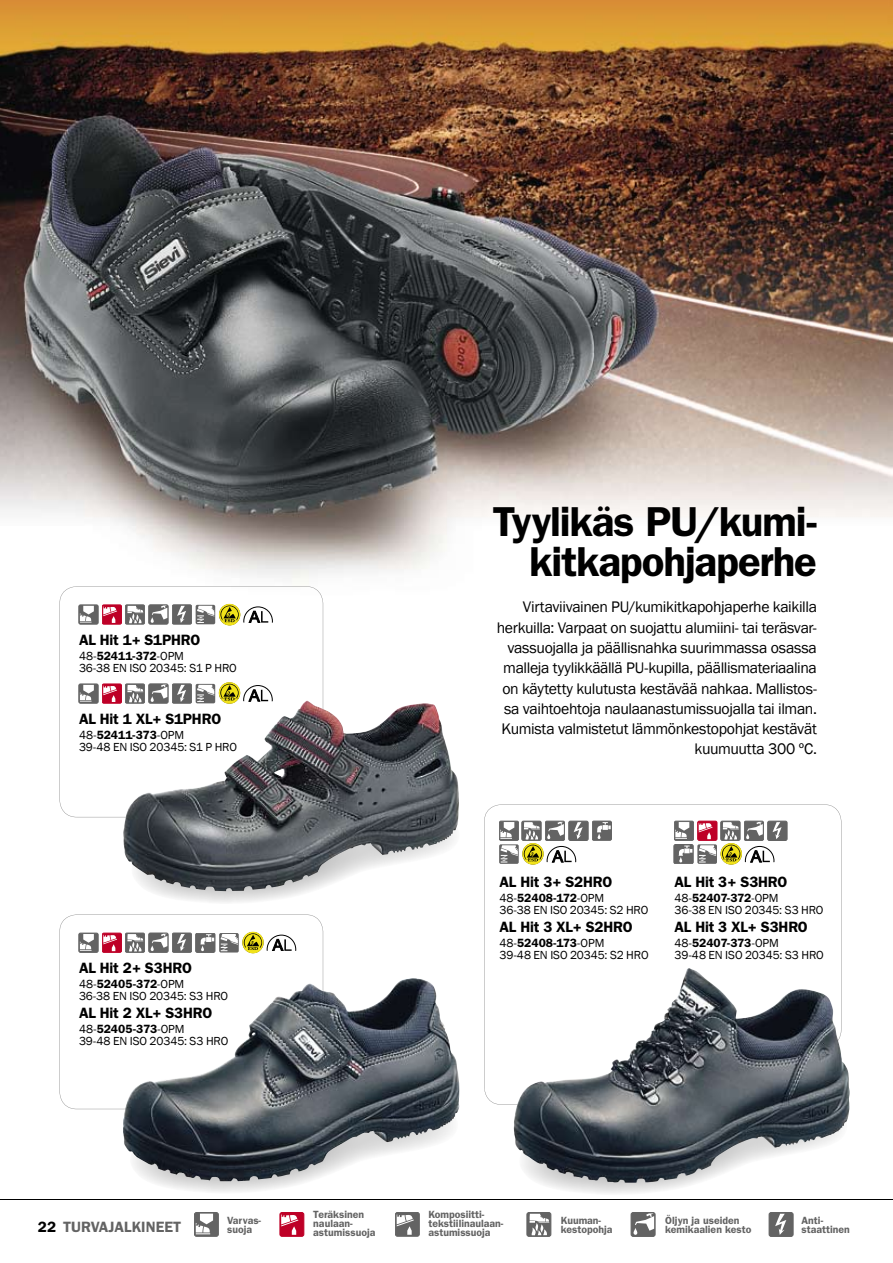
<style>
.page{position:relative;width:893px;height:1263px;background:#fff}
.page>*{position:absolute;margin:0;border:0;box-sizing:border-box;transform-origin:0 0}
.t1{font:600 42px/39px "Franklin Gothic";letter-spacing:-.025em;color:#000;text-align:right}
.t2{font:15.75px/20.2px "Franklin Gothic";letter-spacing:-.025em;color:#000;text-align:right}
.t3{font:600 15px "Franklin Gothic";letter-spacing:-.01em;color:#000}
.t4{font:600 15px "Franklin Gothic";color:#636363}
.t5{font:12px/12px "Franklin Gothic";letter-spacing:-.01em;color:#000}
.t6{font:600 10.5px/9px "Franklin Gothic";color:#636363}
.s1{font-weight:600}
</style>
<div class="page">
<img style="left:0;top:0;width:893px;height:619px">
<hr style="left:0;top:1199px;width:893px;height:1px;background:#000">
<svg style="left:60px;top:586px;width:263px;height:231px"></svg>
<div style="left:79px;top:605px;width:19px;height:19px;background:#636363;border-radius:2px"></div>
<div style="left:79px;top:605px;width:19px;height:19px;border:1px solid #636363;border-radius:2px"></div>
<svg style="left:80px;top:606px;width:14px;height:17px"></svg>
<div style="left:79px;top:684px;width:19px;height:19px;background:#636363;border-radius:2px"></div>
<div style="left:79px;top:684px;width:19px;height:19px;border:1px solid #636363;border-radius:2px"></div>
<svg style="left:80px;top:685px;width:14px;height:17px"></svg>
<div style="left:102px;top:605px;width:20px;height:19px;background:#be0027;border-radius:2px"></div>
<div style="left:102px;top:605px;width:20px;height:19px;border:1px solid #be0027;border-radius:2px"></div>
<svg style="left:103px;top:606px;width:14px;height:17px"></svg>
<div style="left:102px;top:684px;width:20px;height:19px;background:#be0027;border-radius:2px"></div>
<div style="left:102px;top:684px;width:20px;height:19px;border:1px solid #be0027;border-radius:2px"></div>
<svg style="left:103px;top:686px;width:14px;height:16px"></svg>
<div style="left:125px;top:605px;width:20px;height:19px;border:1px solid #636363;border-radius:2px"></div>
<svg style="left:127px;top:606px;width:16px;height:17px"></svg>
<div style="left:125px;top:684px;width:20px;height:19px;border:1px solid #636363;border-radius:2px"></div>
<svg style="left:127px;top:685px;width:16px;height:16px"></svg>
<div style="left:149px;top:605px;width:19px;height:19px;border:1px solid #636363;border-radius:2px"></div>
<svg style="left:151px;top:605px;width:16px;height:18px"></svg>
<div style="left:149px;top:684px;width:19px;height:19px;border:1px solid #636363;border-radius:2px"></div>
<svg style="left:151px;top:685px;width:16px;height:16px"></svg>
<div style="left:172px;top:605px;width:20px;height:19px;background:#636363;border-radius:2px"></div>
<div style="left:172px;top:605px;width:20px;height:19px;border:1px solid #636363;border-radius:2px"></div>
<svg style="left:177px;top:606px;width:9px;height:17px"></svg>
<div style="left:172px;top:684px;width:20px;height:19px;background:#636363;border-radius:2px"></div>
<div style="left:172px;top:684px;width:20px;height:19px;border:1px solid #636363;border-radius:2px"></div>
<svg style="left:177px;top:685px;width:9px;height:16px"></svg>
<div style="left:196px;top:605px;width:19px;height:19px;background:#636363;border-radius:2px"></div>
<div style="left:196px;top:684px;width:19px;height:19px;background:#636363;border-radius:2px"></div>
<svg style="left:197px;top:682px;width:76px;height:19px"></svg>
<svg style="left:197px;top:604px;width:76px;height:21px"></svg>
<svg style="left:60px;top:914px;width:263px;height:195px"></svg>
<div style="left:79px;top:933px;width:19px;height:19px;background:#636363;border-radius:2px"></div>
<div style="left:79px;top:933px;width:19px;height:19px;border:1px solid #636363;border-radius:2px"></div>
<svg style="left:80px;top:934px;width:14px;height:17px"></svg>
<div style="left:102px;top:933px;width:20px;height:19px;background:#be0027;border-radius:2px"></div>
<div style="left:102px;top:933px;width:20px;height:19px;border:1px solid #be0027;border-radius:2px"></div>
<svg style="left:103px;top:935px;width:14px;height:16px"></svg>
<div style="left:125px;top:933px;width:20px;height:19px;border:1px solid #636363;border-radius:2px"></div>
<svg style="left:127px;top:934px;width:16px;height:17px"></svg>
<div style="left:149px;top:933px;width:19px;height:19px;border:1px solid #636363;border-radius:2px"></div>
<svg style="left:151px;top:934px;width:16px;height:17px"></svg>
<div style="left:172px;top:933px;width:20px;height:19px;background:#636363;border-radius:2px"></div>
<div style="left:172px;top:933px;width:20px;height:19px;border:1px solid #636363;border-radius:2px"></div>
<svg style="left:177px;top:934px;width:9px;height:17px"></svg>
<div style="left:196px;top:933px;width:19px;height:19px;background:#636363;border-radius:2px"></div>
<div style="left:196px;top:933px;width:19px;height:19px;border:1px solid #636363;border-radius:2px"></div>
<svg style="left:200px;top:934px;width:14px;height:17px"></svg>
<svg style="left:219px;top:933px;width:20px;height:19px"></svg>
<svg style="left:221px;top:932px;width:75px;height:21px"></svg>
<svg style="left:484px;top:804px;width:357px;height:301px"></svg>
<img style="left:152px;top:1109px;width:307px;height:83px">
<img style="left:123px;top:980px;width:295px;height:201px">
<img style="left:543px;top:1111px;width:306px;height:83px">
<img style="left:513px;top:974px;width:290px;height:209px">
<img style="left:152px;top:820px;width:306px;height:83px">
<img style="left:123px;top:701px;width:300px;height:190px">
<div style="left:280px;top:1212px;width:24px;height:24px;background:#be0027;border-radius:2px"></div>
<div style="left:280px;top:1212px;width:24px;height:24px;border:1px solid #be0027;border-radius:2px"></div>
<svg style="left:281px;top:1214px;width:17px;height:21px"></svg>
<div style="left:194px;top:1212px;width:24px;height:24px;background:#636363;border-radius:2px"></div>
<div style="left:194px;top:1212px;width:25px;height:24px;border:1px solid #636363;border-radius:2px"></div>
<svg style="left:196px;top:1213px;width:17px;height:21px"></svg>
<div style="left:395px;top:1212px;width:24px;height:24px;background:#636363;border-radius:2px"></div>
<div style="left:395px;top:1212px;width:24px;height:24px;border:1px solid #636363;border-radius:2px"></div>
<svg style="left:397px;top:1214px;width:17px;height:21px"></svg>
<div style="left:527px;top:1212px;width:24px;height:24px;border:1px solid #636363;border-radius:2px"></div>
<svg style="left:529px;top:1214px;width:20px;height:21px"></svg>
<div style="left:631px;top:1212px;width:24px;height:24px;border:1px solid #636363;border-radius:2px"></div>
<svg style="left:633px;top:1213px;width:21px;height:22px"></svg>
<div style="left:769px;top:1212px;width:24px;height:24px;background:#636363;border-radius:2px"></div>
<div style="left:769px;top:1212px;width:24px;height:24px;border:1px solid #636363;border-radius:2px"></div>
<svg style="left:775px;top:1214px;width:11px;height:21px"></svg>
<p class="t3" style="left:79px;top:630px;width:123px">AL Hit 1+ S1PHRO</p>
<p class="t5" style="left:79px;top:650px;width:159px">48-<span class="s1">52411-372</span>-OPM<br>36-38 EN ISO 20345: S1 P HRO</p>
<p class="t3" style="left:79px;top:710px;width:144px">AL Hit 1 XL+ S1PHRO</p>
<p class="t5" style="left:79px;top:729px;width:160px">48-<span class="s1">52411-373</span>-OPM<br>39-48 EN ISO 20345: S1 P HRO</p>
<p class="t3" style="left:79px;top:959px;width:114px">AL Hit 2+ S3HRO</p>
<p class="t5" style="left:79px;top:978px;width:151px">48-<span class="s1">52405-372</span>-OPM<br>36-38 EN ISO 20345: S3 HRO</p>
<p class="t3" style="left:79px;top:1004px;width:135px">AL Hit 2 XL+ S3HRO</p>
<p class="t5" style="left:79px;top:1023px;width:151px">48-<span class="s1">52405-373</span>-OPM<br>39-48 EN ISO 20345: S3 HRO</p>
<p class="t1" style="left:493px;top:503px;width:325px">Tyylikäs PU/kumi&shy;kitkapohjaperhe</p>
<p class="t2" style="left:497px;top:597px;width:322px">Virtaviivainen PU/kumikitkapohjaperhe kaikilla herkuilla: Varpaat on suojattu alumiini- tai teräsvar&shy;vassuojalla ja päällisnahka suurimmassa osassa malleja tyylikkäällä PU-kupilla, päällismateriaalina on käytetty kulutusta kestävää nahkaa. Mallistos&shy;sa vaihtoehtoja naulaanastumissuojalla tai ilman.<br>Kumista valmistetut lämmönkestopohjat kestävät kuumuutta 300 ºC.</p>
<p class="t3" style="left:499px;top:872px;width:114px">AL Hit 3+ S2HRO</p>
<p class="t5" style="left:499px;top:892px;width:150px">48-<span class="s1">52408-172</span>-OPM<br>36-38 EN ISO 20345: S2 HRO</p>
<p class="t3" style="left:499px;top:917px;width:135px">AL Hit 3 XL+ S2HRO</p>
<p class="t5" style="left:499px;top:937px;width:151px">48-<span class="s1">52408-173</span>-OPM<br>39-48 EN ISO 20345: S2 HRO</p>
<p class="t3" style="left:674px;top:872px;width:115px">AL Hit 3+ S3HRO</p>
<p class="t5" style="left:674px;top:892px;width:151px">48-<span class="s1">52407-372</span>-OPM<br>36-38 EN ISO 20345: S3 HRO</p>
<p class="t3" style="left:674px;top:917px;width:135px">AL Hit 3 XL+ S3HRO</p>
<p class="t5" style="left:674px;top:937px;width:151px">48-<span class="s1">52407-373</span>-OPM<br>39-48 EN ISO 20345: S3 HRO</p>
<p class="t3" style="left:38px;top:1218px;width:20px">22</p>
<p class="t4" style="left:63px;top:1218px;width:119px">TURVAJALKINEET</p>
<p class="t6" style="left:313px;top:1210px;width:64px">Teräksinen naulaan&shy;astumissuoja</p>
<p class="t6" style="left:227px;top:1216px;width:36px">Varvas&shy;suoja</p>
<p class="t6" style="left:428px;top:1210px;width:76px">Komposiitti&shy;tekstiilinaulaan&shy;astumissuoja</p>
<p class="t6" style="left:561px;top:1216px;width:53px">Kuuman&shy;kestopohja</p>
<p class="t6" style="left:665px;top:1216px;width:88px">Öljyn ja useiden kemikaalien kesto</p>
<p class="t6" style="left:801px;top:1216px;width:50px">Anti&shy;staattinen</p>
</div>
